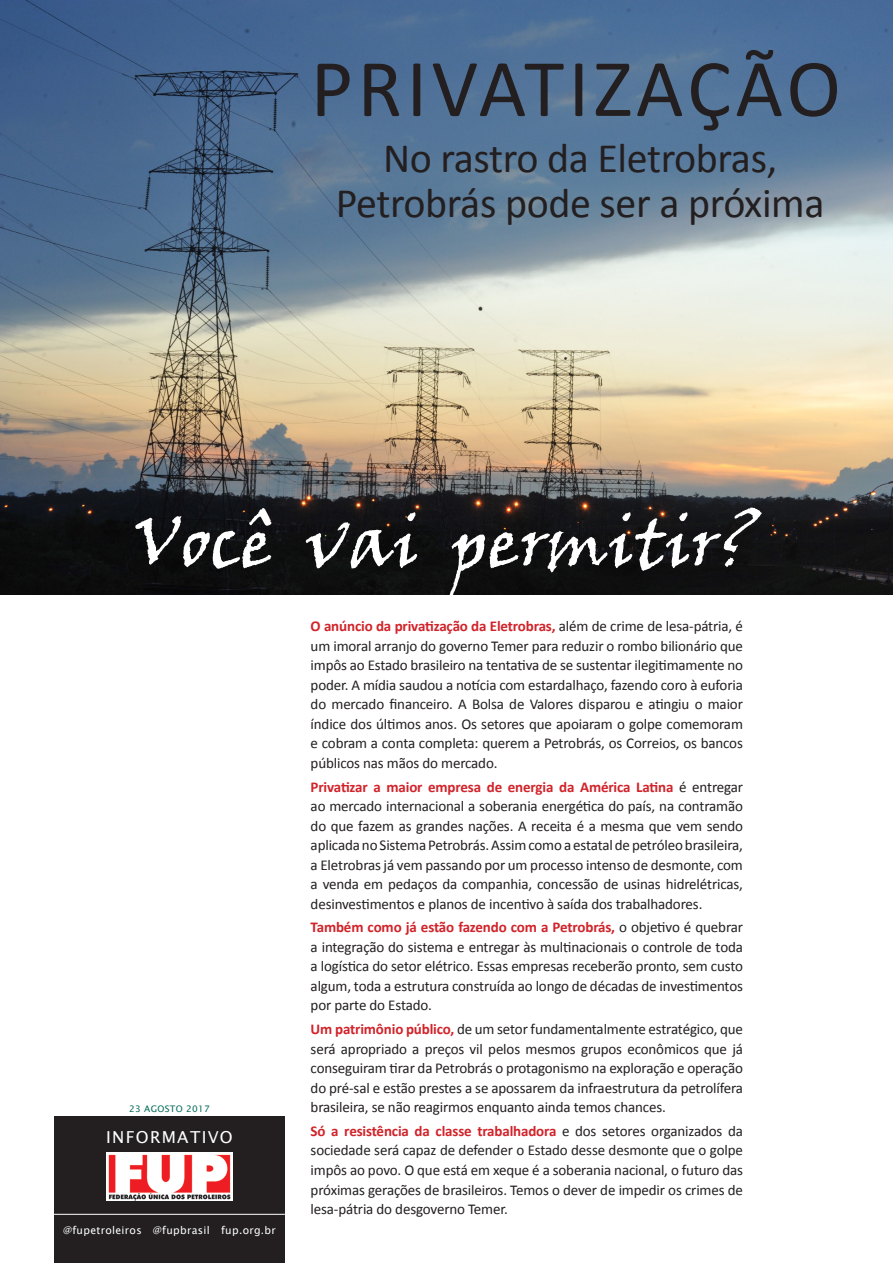
<style>
.page{position:relative;width:893px;height:1263px;background:#fff}
.page>*{position:absolute;margin:0;border:0;box-sizing:border-box;transform-origin:0 0}
.t1{font:82.5px "Calibri";letter-spacing:.05em;color:#231f20}
.t2{font:70.5px "Viner Hand ITC";color:#fff}
.t3{font:42px "Calibri";letter-spacing:-.01em;color:#231f20}
.t4{font:16.5px "Lucida Sans Unicode";letter-spacing:.08em;color:#fff}
.t5{font:15px/19.5px "Calibri";letter-spacing:-.01em;color:#231f20;text-align:justify}
.t6{font:10.5px "Lucida Sans Unicode";letter-spacing:.03em;color:#fff}
.t7{font:9px "Lucida Sans Unicode";letter-spacing:.03em;color:#006a56}
.s1{font-weight:700;color:#d1232a}
</style>
<div class="page">
<img style="left:0;top:0;width:893px;height:594px">
<div style="left:54px;top:1116px;width:231px;height:147px;background:#231f20"></div>
<img style="left:106px;top:1153px;width:127px;height:47px">
<hr style="left:54px;top:1214px;width:231px;height:1px;background:#fff">
<p class="t1" style="left:311px;top:31px;width:532px">PRIVATIZAÇÃO</p>
<p class="t3" style="left:383px;top:129px;width:396px">No rastro da Eletrobras,</p>
<p class="t3" style="left:336px;top:174px;width:490px">Petrobrás pode ser a próxima</p>
<p class="t2" style="left:134px;top:498px;width:626px">Você vai permitir?</p>
<p class="t7" style="left:129px;top:1101px;width:82px">23 AGOSTO 2017</p>
<p class="t4" style="left:106px;top:1124px;width:128px">INFORMATIVO</p>
<p class="t6" style="left:63px;top:1222px;width:214px">@fupetroleiros @fupbrasil fup.org.br</p>
<p class="t5" style="left:311px;top:616px;width:434px"><span class="s1">O anúncio da privatização da Eletrobras,</span> além de crime de lesa-pátria, é um imoral arranjo do governo Temer para reduzir o rombo bilionário que impôs ao Estado brasileiro na tentativa de se sustentar ilegitimamente no poder. A mídia saudou a notícia com estardalhaço, fazendo coro à euforia do mercado financeiro. A Bolsa de Valores disparou e atingiu o maior índice dos últimos anos. Os setores que apoiaram o golpe comemoram e cobram a conta completa: querem a Petrobrás, os Correios, os bancos públicos nas mãos do mercado.</p>
<p class="t5" style="left:311px;top:776px;width:434px"><span class="s1">Privatizar a maior empresa de energia da América Latina</span> é entregar ao mercado internacional a soberania energética do país, na contramão do que fazem as grandes nações. A receita é a mesma que vem sendo aplicada no Sistema Petrobrás. Assim como a estatal de petróleo brasileira, a Eletrobras já vem passando por um processo intenso de desmonte, com a venda em pedaços da companhia, concessão de usinas hidrelétricas, desinvestimentos e planos de incentivo à saída dos trabalhadores.</p>
<p class="t5" style="left:311px;top:917px;width:434px"><span class="s1">Também como já estão fazendo com a Petrobrás,</span> o objetivo é quebrar a integração do sistema e entregar às multinacionais o controle de toda a logística do setor elétrico. Essas empresas receberão pronto, sem custo algum, toda a estrutura construída ao longo de décadas de investimentos por parte do Estado.</p>
<p class="t5" style="left:311px;top:1019px;width:434px"><span class="s1">Um patrimônio público,</span> de um setor fundamentalmente estratégico, que será apropriado a preços vil pelos mesmos grupos econômicos que já conseguiram tirar da Petrobrás o protagonismo na exploração e operação do pré-sal e estão prestes a se apossarem da infraestrutura da petrolífera brasileira, se não reagirmos enquanto ainda temos chances.</p>
<p class="t5" style="left:311px;top:1121px;width:434px"><span class="s1">Só a resistência da classe trabalhadora</span> e dos setores organizados da sociedade será capaz de defender o Estado desse desmonte que o golpe impôs ao povo. O que está em xeque é a soberania nacional, o futuro das próximas gerações de brasileiros. Temos o dever de impedir os crimes de lesa-pátria do desgoverno Temer.</p>
</div>
